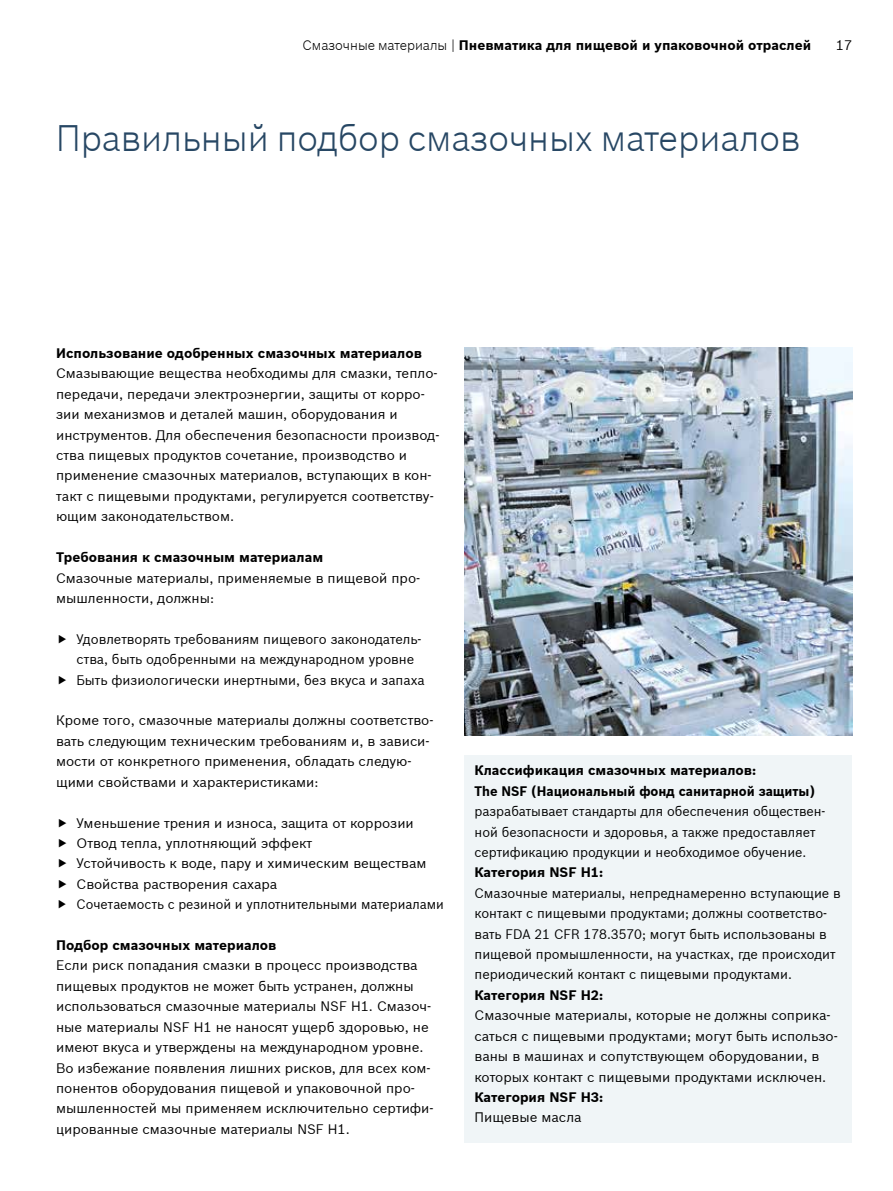
<style>
.page{position:relative;width:893px;height:1191px;background:#fff}
.page>*{position:absolute;margin:0;border:0;box-sizing:border-box;transform-origin:0 0}
.t1{font:300 36px "Bosch Sans";color:#274764}
.t2{font:13.5px/20.4px "Bosch Sans";color:#000}
.t3{font:700 13.5px/20.4px "Bosch Sans";color:#000}
.t4{font:13.5px/20.4px "Bosch Sans";color:#000;scale:.96 1}
.t5{font:13.5px/20.4px "Bosch Sans";color:#000;scale:.95 1}
.s1{font-weight:300}
</style>
<div class="page">
<img style="left:464px;top:347px;width:388px;height:388px">
<div style="left:464px;top:755px;width:388px;height:388px;background:#f0f5f7"></div>
<p class="t3" style="left:302px;top:35px;width:510px"><span class="s1">Смазочные материалы |</span> Пневматика для пищевой и упаковочной отраслей</p>
<p class="t2" style="left:836px;top:34px;width:18px">17</p>
<h1 class="t1" style="left:56px;top:113px;width:746px">Правильный подбор смазочных материалов</h1>
<p class="t3" style="left:56px;top:342px;width:367px">Использование одобренных смазочных материалов</p>
<p class="t2" style="left:56px;top:362px;width:385px">Смазывающие вещества необходимы для смазки, тепло&shy;передачи, передачи электроэнергии, защиты от корро&shy;зии механизмов и деталей машин, оборудования и инструментов. Для обеспечения безопасности производ&shy;ства пищевых продуктов сочетание, производство и применение смазочных материалов, вступающих в кон&shy;такт с пищевыми продуктами, регулируется соответству&shy;ющим законодательством.</p>
<p class="t3" style="left:56px;top:546px;width:269px">Требования к смазочным материалам</p>
<p class="t2" style="left:56px;top:566px;width:366px">Смазочные материалы, применяемые в пищевой про&shy;мышленности, должны:</p>
<p class="t2" style="left:77px;top:627px;width:349px">Удовлетворять требованиям пищевого законодатель&shy;ства, быть одобренными на международном уровне<br>Быть физиологически инертными, без вкуса и запаха</p>
<p class="t2" style="left:56px;top:709px;width:379px">Кроме того, смазочные материалы должны соответство&shy;вать следующим техническим требованиям и, в зависи&shy;мости от конкретного применения, обладать следую&shy;щими свойствами и характеристиками:</p>
<p class="t2" style="left:77px;top:811px;width:369px">Уменьшение трения и износа, защита от коррозии Отвод тепла, уплотняющий эффект<br>Устойчивость к воде, пару и химическим веществам Свойства растворения сахара<br>Сочетаемость с резиной и уплотнительными материалами</p>
<p class="t3" style="left:56px;top:934px;width:222px">Подбор смазочных материалов</p>
<p class="t2" style="left:56px;top:954px;width:379px">Если риск попадания смазки в процесс производства пищевых продуктов не может быть устранен, должны использоваться смазочные материалы NSF H1. Смазоч&shy;ные материалы NSF H1 не наносят ущерб здоровью, не имеют вкуса и утверждены на международном уровне.<br>Во избежание появления лишних рисков, для всех ком&shy;понентов оборудования пищевой и упаковочной про&shy;мышленностей мы применяем исключительно сертифи&shy;цированные смазочные материалы NSF H1.</p>
<p class="t3" style="left:475px;top:759px;width:342px">Классификация смазочных материалов:<br>The NSF (Национальный фонд санитарной защиты)</p>
<p class="t5" style="left:475px;top:800px;width:371px">разрабатывает стандарты для обеспечения обществен&shy;ной безопасности и здоровья, а также предоставляет сертификацию продукции и необходимое обучение.</p>
<p class="t3" style="left:475px;top:861px;width:130px">Категория NSF H1:</p>
<p class="t4" style="left:475px;top:881px;width:383px">Смазочные материалы, непреднамеренно вступающие в контакт с пищевыми продуктами; должны соответство&shy;вать FDA 21 CFR 178.3570; могут быть использованы в пищевой промышленности, на участках, где происходит периодический контакт с пищевыми продуктами.</p>
<p class="t3" style="left:475px;top:984px;width:130px">Категория NSF H2:</p>
<p class="t2" style="left:475px;top:1004px;width:365px">Смазочные материалы, которые не должны соприка&shy;саться с пищевыми продуктами; могут быть использо&shy;ваны в машинах и сопутствующем оборудовании, в которых контакт с пищевыми продуктами исключен.</p>
<p class="t3" style="left:475px;top:1086px;width:130px">Категория NSF H3:</p>
<p class="t2" style="left:475px;top:1106px;width:109px">Пищевые масла</p>
</div>
